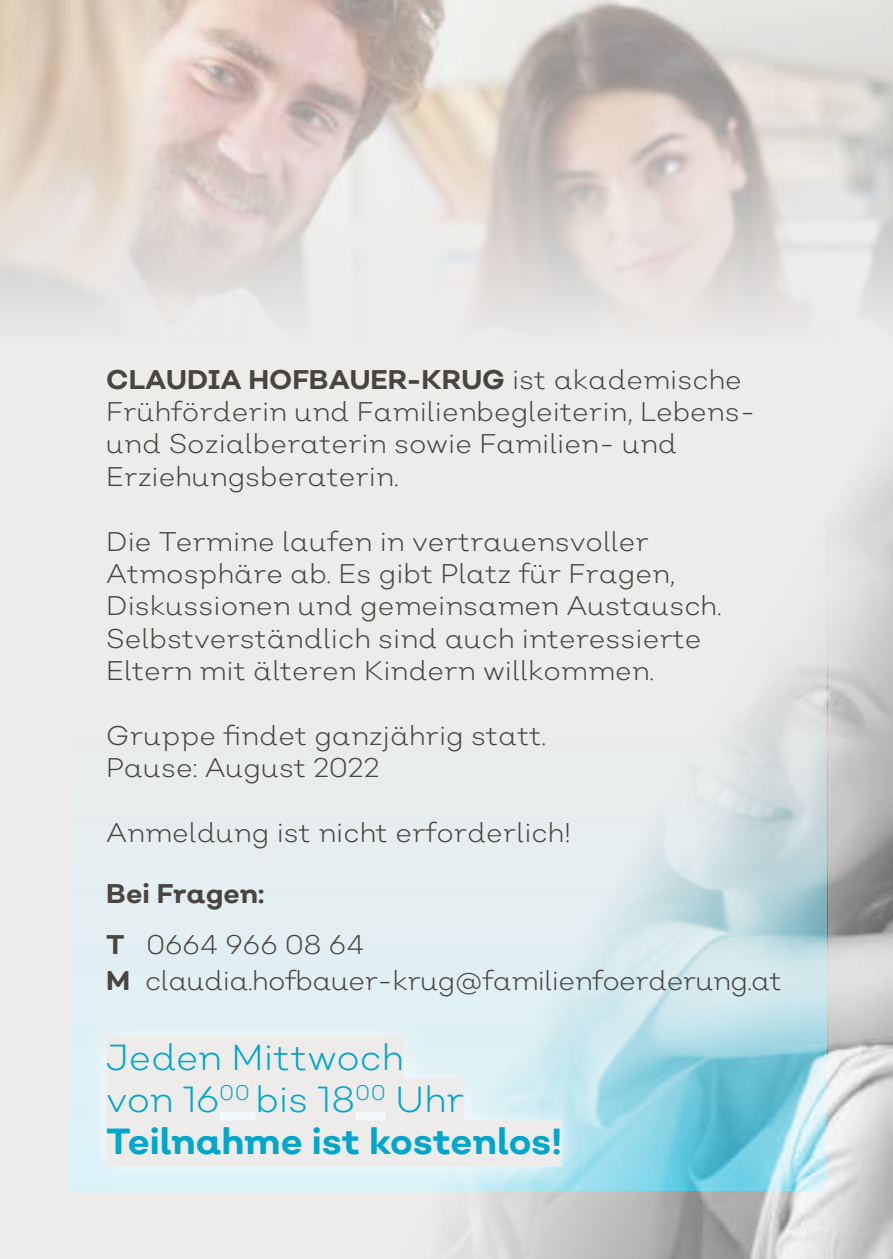
<style>
.page{position:relative;width:893px;height:1259px;background:#edeceb}
.page>*{position:absolute;margin:0;border:0;box-sizing:border-box;transform-origin:0 0}
.t1{font:300 36.3px/42px "Nutmeg";color:#00a7cc}
.t2{font:300 27px/32.4px "Nutmeg";color:#484541}
.t3{font:300 27px "Nutmeg";letter-spacing:-.02em;color:#484541}
.t4{font:700 27px/50.4px "Nutmeg";color:#484541}
.s1{font-weight:700}
.s2{font-weight:300}
</style>
<div class="page">
<img style="left:134px;top:457px;width:759px;height:802px">
<img style="left:134px;top:457px;width:693px;height:227px">
<svg style="left:70px;top:684px;width:757px;height:506px;fill:#e3eded"></svg>
<div style="left:83px;top:1013px;width:502px;height:176px;background:#fff;opacity:.8"></div>
<div style="left:106px;top:1036px;width:298px;height:46px;background:#edeceb"></div>
<div style="left:106px;top:1078px;width:114px;height:46px;background:#edeceb"></div>
<div style="left:220px;top:1066px;width:36px;height:46px;background:#edeceb"></div>
<div style="left:256px;top:1078px;width:100px;height:46px;background:#edeceb"></div>
<div style="left:356px;top:1066px;width:30px;height:46px;background:#edeceb"></div>
<div style="left:386px;top:1078px;width:78px;height:46px;background:#edeceb"></div>
<div style="left:106px;top:1120px;width:456px;height:46px;background:#edeceb"></div>
<img style="left:0;top:0;width:893px;height:314px">
<p class="t2" style="left:106px;top:362px;width:651px"><span class="s1">CLAUDIA HOFBAUER-KRUG</span> ist akademische Frühförderin und Familienbegleiterin, Lebens&shy;und Sozialberaterin sowie Familien- und Erziehungsberaterin.</p>
<p class="t2" style="left:106px;top:524px;width:617px">Die Termine laufen in vertrauensvoller Atmosphäre ab. Es gibt Platz für Fragen, Diskussionen und gemeinsamen Austausch.<br>Selbstverständlich sind auch interessierte Eltern mit älteren Kindern willkommen.</p>
<p class="t2" style="left:106px;top:719px;width:441px">Gruppe findet ganzjährig statt.<br>Pause: August 2022</p>
<p class="t2" style="left:106px;top:816px;width:466px">Anmeldung ist nicht erforderlich!</p>
<p class="t4" style="left:106px;top:868px;width:260px">Bei Fragen:<br>T <span class="s2">0664 966 08 64</span></p>
<p class="t3" style="left:106px;top:963px;width:677px"><span class="s1">M</span> claudia.hofbauer-krug@familienfoerderung.at</p>
<h1 class="t1" style="left:106px;top:1036px;width:457px">Jeden Mittwoch<br>von 16<sup>00</sup> bis 18<sup>00</sup> Uhr<br><span class="s1">Teilnahme ist kostenlos!</span></h1>
</div>
